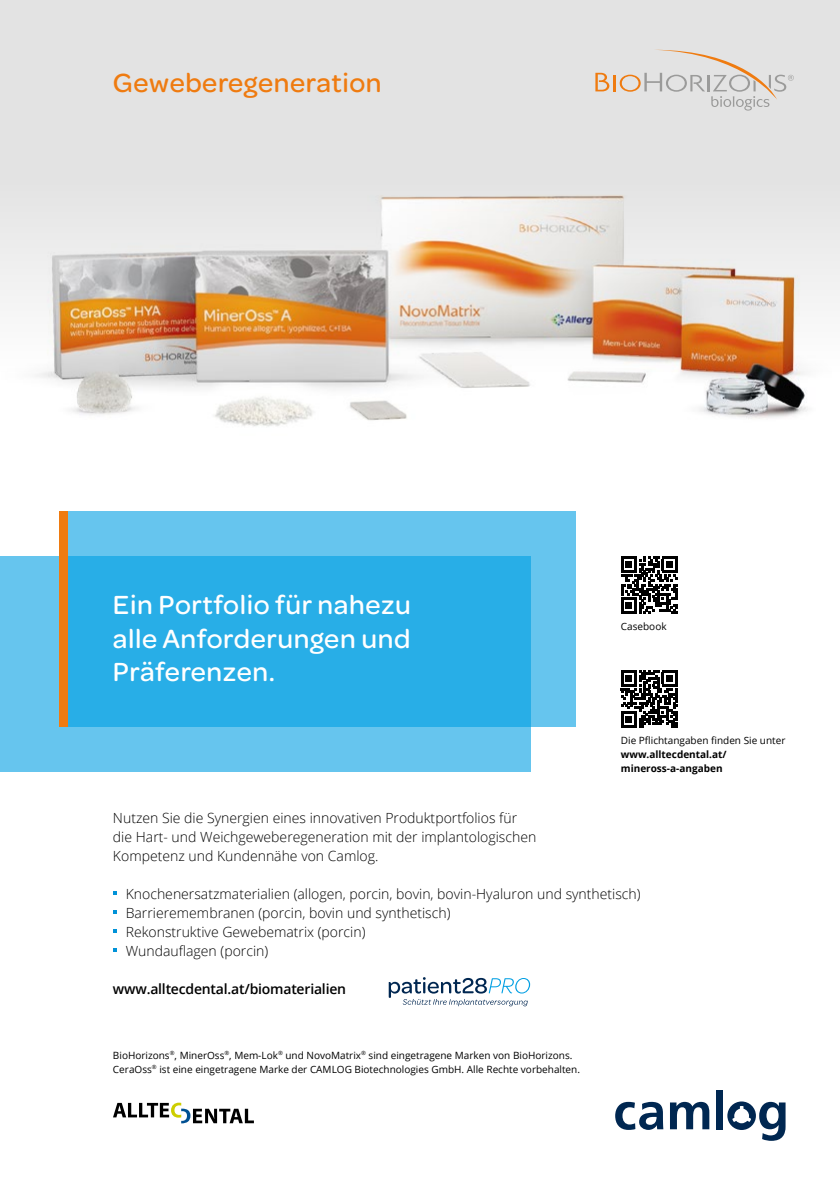
<style>
.page{position:relative;width:840px;height:1191px;background:#fff}
.page>*{position:absolute;margin:0;border:0;box-sizing:border-box;transform-origin:0 0}
.t1{font:500 28px/33.6px "Omnes";letter-spacing:.02em;color:#fff;text-align:justify}
.t2{font:500 28px "Omnes";letter-spacing:.02em;color:#ef7b10}
.t3{font:300 14px/19px "Open Sans";color:#000}
.t4{font:600 14px "Open Sans";letter-spacing:-.015em;color:#000}
.t5{font:10px/14px "Open Sans";color:#000}
.t6{font:700 10px/14px "Open Sans";color:#000}
</style>
<div class="page">
<div style="left:59px;top:511px;width:516px;height:216px;background:#66c5ee"></div>
<svg style="left:0;top:664px;width:530px;height:108px;background:#46b9ea"></svg>
<svg style="left:113px;top:891px;width:3px;height:4px"></svg>
<svg style="left:113px;top:910px;width:3px;height:4px"></svg>
<svg style="left:113px;top:929px;width:3px;height:4px"></svg>
<svg style="left:113px;top:948px;width:3px;height:4px"></svg>
<div style="left:59px;top:511px;width:9px;height:216px;background:#ef7b10"></div>
<svg style="left:388px;top:977px;width:142px;height:29px"></svg>
<svg style="left:615px;top:1101px;width:48px;height:28px"></svg>
<svg style="left:670px;top:1101px;width:39px;height:28px"></svg>
<div style="left:715px;top:1090px;width:7px;height:39px;background:#002751"></div>
<svg style="left:727px;top:1101px;width:58px;height:39px"></svg>
<svg style="left:113px;top:1102px;width:141px;height:21px"></svg>
<img style="left:0;top:0;width:839px;height:664px">
<svg style="left:620px;top:556px;width:57px;height:57px"></svg>
<div style="left:625px;top:602px;width:7px;height:7px;background:#000"></div>
<svg style="left:620px;top:670px;width:57px;height:57px"></svg>
<div style="left:625px;top:716px;width:7px;height:6px;background:#000"></div>
<svg style="left:0;top:0;width:4px;height:8px"></svg>
<h1 class="t2" style="left:113px;top:63px;width:270px">Geweberegeneration</h1>
<h1 class="t1" style="left:113px;top:586px;width:299px">Ein Portfolio für nahezu alle Anforderungen und Präferenzen.</h1>
<p class="t5" style="left:620px;top:619px;width:47px">Casebook</p>
<p class="t5" style="left:620px;top:733px;width:166px">Die Pflichtangaben finden Sie unter</p>
<p class="t6" style="left:620px;top:747px;width:107px">www.alltecdental.at/ mineross-a-angaben</p>
<p class="t3" style="left:113px;top:807px;width:424px">Nutzen Sie die Synergien eines innovativen Produktportfolios für die Hart- und Weichgeweberegeneration mit der implantologischen<br>Kompetenz und Kundennähe von Camlog.</p>
<p class="t3" style="left:126px;top:883px;width:516px">Knochenersatzmaterialien (allogen, porcin, bovin, bovin-Hyaluron und synthetisch)<br>Barrieremembranen (porcin, bovin und synthetisch)<br>Rekonstruktive Gewebematrix (porcin)<br>Wundauflagen (porcin)</p>
<p class="t4" style="left:113px;top:979px;width:234px">www.alltecdental.at/biomaterialien</p>
<p class="t5" style="left:113px;top:1048px;width:468px">BioHorizons<sup>®</sup>, MinerOss<sup>®</sup>, Mem-Lok<sup>®</sup> und NovoMatrix<sup>®</sup> sind eingetragene Marken von BioHorizons.<br>CeraOss<sup>®</sup> ist eine eingetragene Marke der CAMLOG Biotechnologies GmbH. Alle Rechte vorbehalten.</p>
</div>
